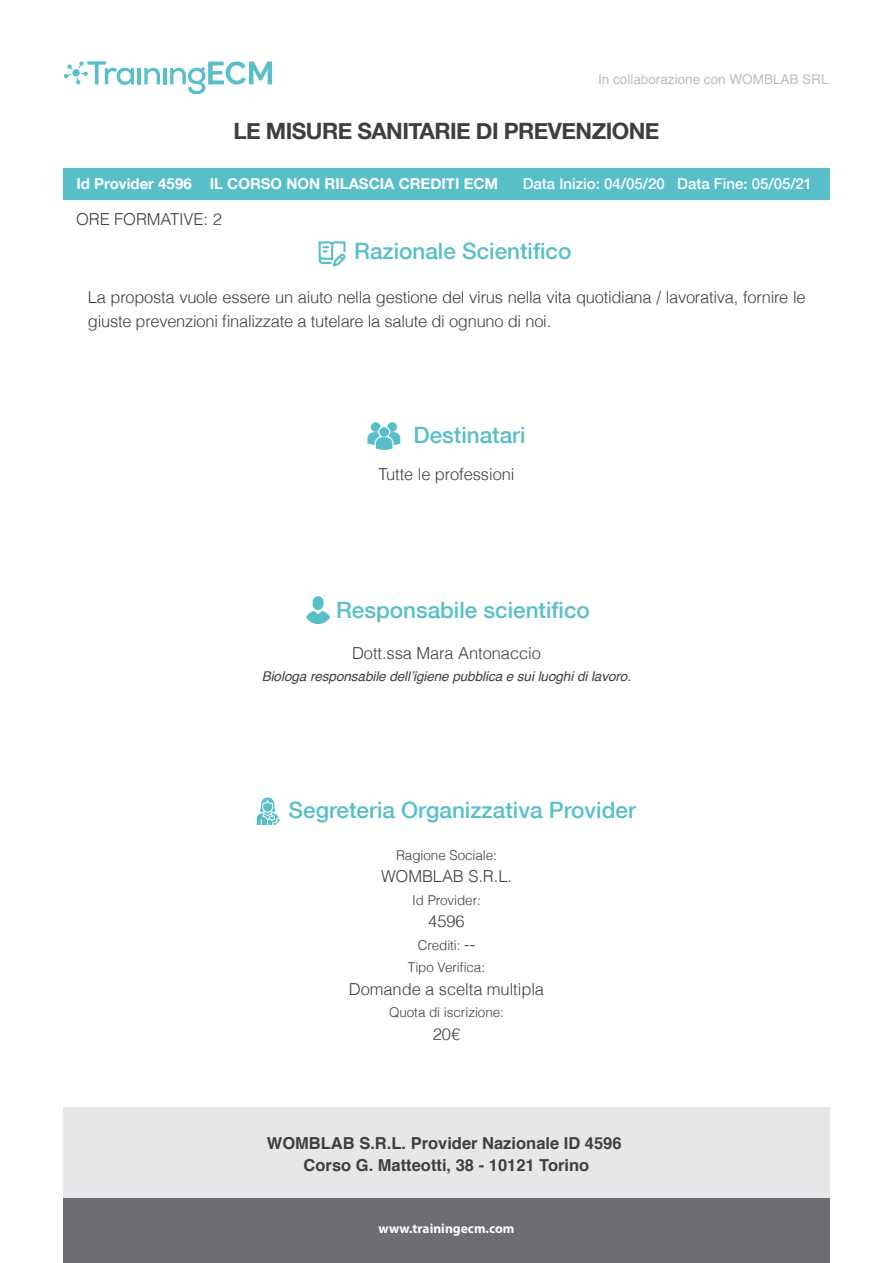
<style>
.page{position:relative;width:893px;height:1263px;background:#fff}
.page>*{position:absolute;margin:0;border:0;box-sizing:border-box;transform-origin:0 0}
.t1{font:500 22.5px "Helvetica Neue";color:#58bfc9}
.t2{font:700 22.5px "Helvetica Neue";letter-spacing:-.025em;color:#3e3e3f}
.t3{font:300 16.5px/24px "Helvetica";letter-spacing:-.015em;color:#3e3e3f}
.t4{font:700 16.5px/22.5px "Helvetica";color:#3e3e3f;text-align:center}
.t5{font:700 15px "Helvetica Neue";color:#fff}
.t6{font:500 15px "Helvetica Neue";color:#fff}
.t7{font:300 13.5px/22.5px "Helvetica";letter-spacing:-.005em;color:#3e3e3f;text-align:center}
.t8{font:italic 13.5px "Helvetica";letter-spacing:-.005em;color:#3e3e3f}
.t9{font:13.5px "Helvetica";color:#bcbdc0}
.t10{font:700 13.5px "Myriad Pro";color:#fff}
.s1{font-size:16.5px}
</style>
<div class="page">
<div style="left:63px;top:168px;width:767px;height:32px;background:#58bfc9"></div>
<div style="left:63px;top:1199px;width:766px;height:64px;background:#6c6d70"></div>
<div style="left:63px;top:1107px;width:767px;height:90px;background:#e6e7e9"></div>
<svg style="left:319px;top:241px;width:27px;height:25px"></svg>
<div style="left:313px;top:596px;width:11px;height:14px;background:#58bfc9;border-radius:5px"></div>
<svg style="left:306px;top:611px;width:24px;height:13px"></svg>
<svg style="left:367px;top:422px;width:33px;height:28px"></svg>
<hr style="left:137px;top:68px;width:4px;height:16px;background:#58bfc9">
<svg style="left:144px;top:68px;width:16px;height:16px"></svg>
<hr style="left:163px;top:68px;width:4px;height:16px;background:#58bfc9">
<svg style="left:170px;top:61px;width:102px;height:33px"></svg>
<svg style="left:64px;top:61px;width:70px;height:24px"></svg>
<div style="left:72px;top:69px;width:8px;height:7px;background:#58bfc9;border-radius:50%"></div>
<svg style="left:257px;top:797px;width:23px;height:28px"></svg>
<p class="t9" style="left:598px;top:69px;width:232px">In collaborazione con WOMBLAB SRL</p>
<h1 class="t2" style="left:233px;top:117px;width:427px">LE MISURE SANITARIE DI PREVENZIONE</h1>
<p class="t5" style="left:76px;top:174px;width:423px">Id Provider 4596 IL CORSO NON RILASCIA CREDITI ECM</p>
<p class="t6" style="left:523px;top:175px;width:291px">Data Inizio: 04/05/20 Data Fine: 05/05/21</p>
<p class="t3" style="left:76px;top:206px;width:147px">ORE FORMATIVE: 2</p>
<h1 class="t1" style="left:354px;top:237px;width:219px">Razionale Scientifico</h1>
<p class="t3" style="left:88px;top:285px;width:719px">La proposta vuole essere un aiuto nella gestione del virus nella vita quotidiana / lavorativa, fornire le giuste prevenzioni finalizzate a tutelare la salute di ognuno di noi.</p>
<h1 class="t1" style="left:413px;top:422px;width:114px">Destinatari</h1>
<p class="t3" style="left:378px;top:462px;width:138px">Tutte le professioni</p>
<h1 class="t1" style="left:336px;top:597px;width:255px">Responsabile scientifico</h1>
<p class="t3" style="left:352px;top:640px;width:190px">Dott.ssa Mara Antonaccio</p>
<p class="t8" style="left:262px;top:666px;width:371px">Biologa responsabile dell’igiene pubblica e sui luoghi di lavoro.</p>
<h1 class="t1" style="left:289px;top:796px;width:349px">Segreteria Organizzativa Provider</h1>
<p class="t7" style="left:396px;top:843px;width:103px">Ragione Sociale:</p>
<p class="t3" style="left:381px;top:863px;width:132px">WOMBLAB S.R.L.</p>
<p class="t7" style="left:412px;top:888px;width:70px">Id Provider:</p>
<p class="t3" style="left:428px;top:908px;width:38px">4596</p>
<p class="t7" style="left:408px;top:933px;width:79px">Crediti: <span class="s1">--<br></span>Tipo Verifica:</p>
<p class="t3" style="left:349px;top:976px;width:197px">Domande a scelta multipla</p>
<p class="t7" style="left:389px;top:1000px;width:117px">Quota di iscrizione:</p>
<p class="t3" style="left:433px;top:1021px;width:29px">20€</p>
<p class="t4" style="left:267px;top:1132px;width:356px">WOMBLAB S.R.L. Provider Nazionale ID 4596<br>Corso G. Matteotti, 38 - 10121 Torino</p>
<p class="t10" style="left:378px;top:1220px;width:137px">www.trainingecm.com</p>
</div>
